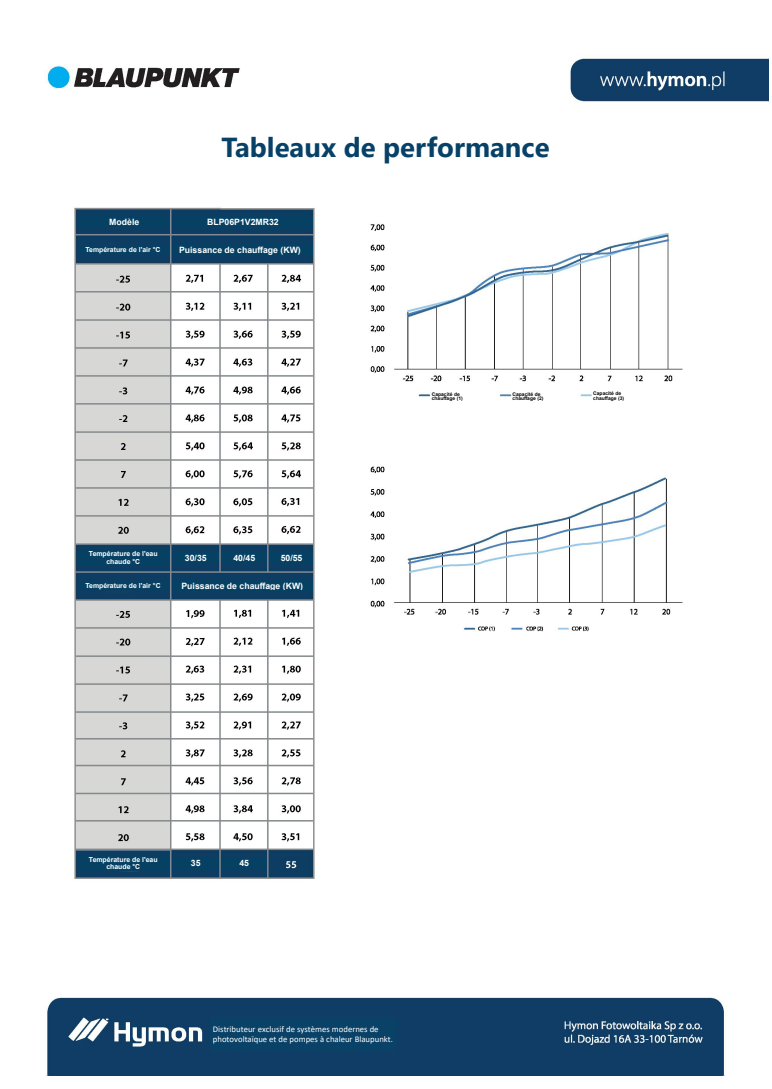
<style>
.page{position:relative;width:772px;height:1089px;background:#fff}
.page>*{position:absolute;margin:0;border:0;box-sizing:border-box;transform-origin:0 0}
.t1{font:700 27.5px "Segoe UI";color:#074167}
.t2{font:700 8.75px "Arial";color:#fff}
.t3{font:8.75px/10px "Calibri";color:#fff}
.t4{font:700 6.88px/8px "Arial";color:#fff;text-align:center}
.t5{font:700 5px/5px "Arial";color:#000001}
</style>
<div class="page">
<img style="left:47px;top:58px;width:721px;height:1017px">
<div style="left:210px;top:1017px;width:186px;height:10px;background:#094167"></div>
<hr style="left:210px;top:1045px;width:186px;height:1px;background:#094167">
<div style="left:78px;top:217px;width:91px;height:10px;background:#064164"></div>
<div style="left:174px;top:217px;width:139px;height:10px;background:#064164"></div>
<div style="left:78px;top:245px;width:91px;height:8px;background:#064164"></div>
<div style="left:174px;top:244px;width:139px;height:10px;background:#064164"></div>
<div style="left:78px;top:550px;width:91px;height:8px;background:#064164"></div>
<div style="left:78px;top:558px;width:91px;height:8px;background:#064164"></div>
<div style="left:174px;top:553px;width:44px;height:10px;background:#064164"></div>
<hr style="left:174px;top:563px;width:44px;height:1px;background:#064164">
<div style="left:223px;top:553px;width:43px;height:10px;background:#064164"></div>
<hr style="left:223px;top:563px;width:43px;height:1px;background:#064164">
<svg style="left:218px;top:553px;width:5px;height:11px"></svg>
<div style="left:271px;top:553px;width:42px;height:10px;background:#064164"></div>
<hr style="left:271px;top:563px;width:42px;height:1px;background:#064164">
<svg style="left:266px;top:553px;width:5px;height:11px"></svg>
<div style="left:78px;top:582px;width:91px;height:7px;background:#064164"></div>
<div style="left:174px;top:580px;width:139px;height:10px;background:#064164"></div>
<div style="left:211px;top:1024px;width:185px;height:10px;background:#094167"></div>
<div style="left:211px;top:1034px;width:185px;height:17px;background:#094167"></div>
<hr style="left:211px;top:1051px;width:185px;height:1px;background:#094167">
<svg style="left:396px;top:1017px;width:1px;height:35px"></svg>
<hr style="left:174px;top:590px;width:139px;height:1px;background:#064164">
<div style="left:78px;top:855px;width:91px;height:8px;background:#064164"></div>
<div style="left:78px;top:863px;width:91px;height:8px;background:#064164"></div>
<div style="left:174px;top:858px;width:44px;height:10px;background:#064164"></div>
<hr style="left:174px;top:868px;width:44px;height:1px;background:#064164">
<div style="left:223px;top:858px;width:43px;height:10px;background:#064164"></div>
<hr style="left:223px;top:868px;width:43px;height:1px;background:#064164">
<svg style="left:218px;top:858px;width:5px;height:11px"></svg>
<h1 class="t1" style="left:221px;top:137px;width:330px">Tableaux de performance</h1>
<p class="t2" style="left:109px;top:219px;width:31px">Modèle</p>
<p class="t2" style="left:207px;top:219px;width:73px">BLP06P1V2MR32</p>
<p class="t4" style="left:85px;top:246px;width:77px">Température de l'air °C</p>
<p class="t2" style="left:179px;top:246px;width:123px">Puissance de chauffage (KW)</p>
<p class="t4" style="left:89px;top:550px;width:70px">Température de l'eau chaude °C</p>
<p class="t2" style="left:185px;top:554px;width:23px">30/35</p>
<p class="t2" style="left:233px;top:554px;width:23px">40/45</p>
<p class="t2" style="left:281px;top:554px;width:23px">50/55</p>
<p class="t4" style="left:85px;top:582px;width:77px">Température de l'air °C</p>
<p class="t2" style="left:181px;top:582px;width:123px">Puissance de chauffage (KW)</p>
<p class="t5" style="left:432px;top:392px;width:32px">Capacité de chauffage (1)</p>
<p class="t5" style="left:512px;top:392px;width:32px">Capacité de chauffage (2)</p>
<p class="t5" style="left:593px;top:391px;width:32px">Capacité de chauffage (3)</p>
<p class="t4" style="left:89px;top:856px;width:70px">Température de l'eau chaude °C</p>
<p class="t2" style="left:191px;top:860px;width:11px">35</p>
<p class="t2" style="left:239px;top:860px;width:11px">45</p>
<p class="t3" style="left:213px;top:1024px;width:181px">Distributeur exclusif de systèmes modernes de photovoltaïque et de pompes à chaleur Blaupunkt.</p>
</div>
